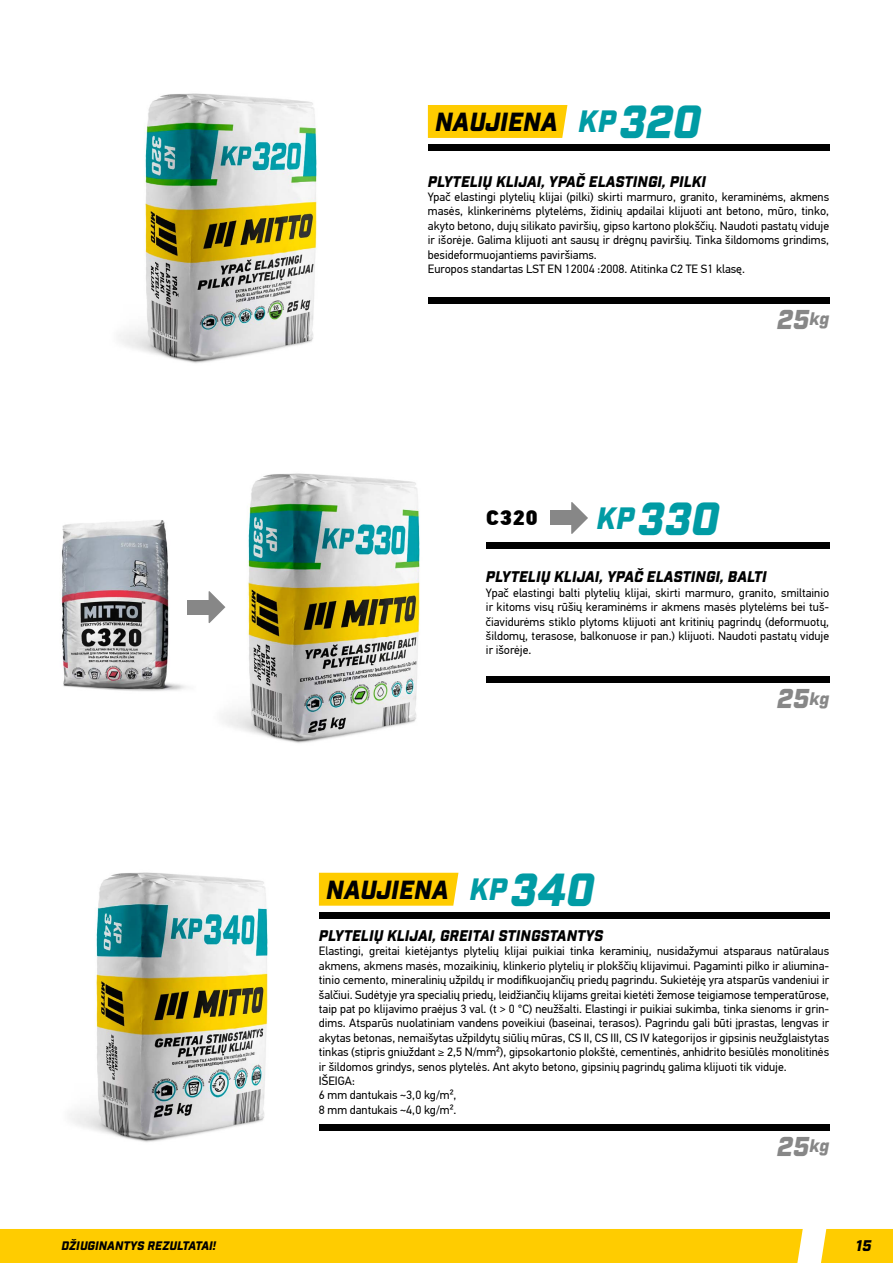
<style>
.page{position:relative;width:893px;height:1263px;background:#fff}
.page>*{position:absolute;margin:0;border:0;box-sizing:border-box;transform-origin:0 0}
.t1{font:italic 900 45px "Industry";color:#009ba4}
.t2{font:italic 900 26.55px "Industry";color:#878787}
.t3{font:italic 900 25.5px "Industry";color:#000}
.t4{font:900 21px "PF Din Text Pro";color:#000}
.t5{font:italic 900 15px "Industry";color:#000}
.t6{font:12px/14.4px "PF Din Text Pro";color:#000}
.t7{font:italic 900 12px "Industry";color:#000}
.s1{font-size:30px}
.s2{font-size:17.7px}
</style>
<div class="page">
<div style="left:0;top:1229px;width:803px;height:34px;background:#fc0"></div>
<div style="left:821px;top:1229px;width:72px;height:34px;background:#fc0"></div>
<img style="left:118px;top:93px;width:199px;height:270px">
<img style="left:222px;top:473px;width:279px;height:270px">
<img style="left:69px;top:872px;width:280px;height:270px">
<img style="left:61px;top:520px;width:148px;height:171px">
<div style="left:187px;top:600px;width:24px;height:15px;background:#878787"></div>
<svg style="left:209px;top:591px;width:16px;height:32px"></svg>
<div style="left:550px;top:510px;width:23px;height:15px;background:#878787"></div>
<svg style="left:571px;top:502px;width:17px;height:32px"></svg>
<div style="left:428px;top:144px;width:401px;height:7px;background:#000"></div>
<div style="left:486px;top:542px;width:343px;height:6px;background:#000"></div>
<div style="left:319px;top:912px;width:510px;height:6px;background:#000"></div>
<div style="left:428px;top:297px;width:401px;height:6px;background:#000"></div>
<div style="left:486px;top:676px;width:343px;height:7px;background:#000"></div>
<div style="left:319px;top:1124px;width:510px;height:7px;background:#000"></div>
<div style="left:428px;top:105px;width:139px;height:33px;background:#fc0"></div>
<div style="left:319px;top:873px;width:139px;height:33px;background:#fc0"></div>
<h3 class="t3" style="left:435px;top:106px;width:124px">NAUJIENA</h3>
<h1 class="t1" style="left:578px;top:94px;width:124px"><span class="s1">KP</span>320</h1>
<p class="t5" style="left:428px;top:172px;width:280px">PLYTELIŲ KLIJAI, YPAČ ELASTINGI, PILKI</p>
<p class="t6" style="left:428px;top:190px;width:403px">Ypač elastingi plytelių klijai (pilki) skirti marmuro, granito, keraminėms, akmens masės, klinkerinėms plytelėms, židinių apdailai klijuoti ant betono, mūro, tinko, akyto betono, dujų silikato paviršių, gipso kartono plokščių. Naudoti pastatų viduje ir išorėje. Galima klijuoti ant sausų ir drėgnų paviršių. Tinka šildomoms grindims, besideformuojantiems paviršiams.<br>Europos standartas LST EN 12004 :2008. Atitinka C2 TE S1 klasę.</p>
<h2 class="t2" style="left:777px;top:303px;width:54px">25<span class="s2">kg</span></h2>
<h3 class="t4" style="left:486px;top:505px;width:53px">C320</h3>
<h1 class="t1" style="left:597px;top:492px;width:124px"><span class="s1">KP</span>330</h1>
<p class="t5" style="left:486px;top:568px;width:282px">PLYTELIŲ KLIJAI, YPAČ ELASTINGI, BALTI</p>
<p class="t6" style="left:486px;top:585px;width:345px;text-align:justify">Ypač elastingi balti plytelių klijai, skirti marmuro, granito, smiltainio ir kitoms visų rūšių keraminėms ir akmens masės plytelėms bei tuš&shy;čiavidurėms stiklo plytoms klijuoti ant kritinių pagrindų (deformuotų, šildomų, terasose, balkonuose ir pan.) klijuoti. Naudoti pastatų viduje ir išorėje.</p>
<h3 class="t3" style="left:326px;top:874px;width:124px">NAUJIENA</h3>
<h1 class="t1" style="left:469px;top:862px;width:126px"><span class="s1">KP</span>340</h1>
<h2 class="t2" style="left:777px;top:682px;width:54px">25<span class="s2">kg</span></h2>
<p class="t5" style="left:319px;top:926px;width:286px">PLYTELIŲ KLIJAI, GREITAI STINGSTANTYS</p>
<p class="t6" style="left:319px;top:944px;width:512px">Elastingi, greitai kietėjantys plytelių klijai puikiai tinka keraminių, nusidažymui atsparaus natūralaus akmens, akmens masės, mozaikinių, klinkerio plytelių ir plokščių klijavimui. Pagaminti pilko ir aliumina&shy;tinio cemento, mineralinių užpildų ir modifikuojančių priedų pagrindu. Sukietėję yra atsparūs vandeniui ir šalčiui. Sudėtyje yra specialių priedų, leidžiančių klijams greitai kietėti žemose teigiamose temperatūrose, taip pat po klijavimo praėjus 3 val. (t &gt; 0 °C) neužšalti. Elastingi ir puikiai sukimba, tinka sienoms ir grin&shy;dims. Atsparūs nuolatiniam vandens poveikiui (baseinai, terasos). Pagrindu gali būti įprastas, lengvas ir akytas betonas, nemaišytas užpildytų siūlių mūras, CS II, CS III, CS IV kategorijos ir gipsinis neužglaistytas tinkas (stipris gniuždant ≥ 2,5 N/mm²), gipsokartonio plokštė, cementinės, anhidrito besiūlės monolitinės ir šildomos grindys, senos plytelės. Ant akyto betono, gipsinių pagrindų galima klijuoti tik viduje.<br>IŠEIGA:<br>6 mm dantukais ~3,0 kg/m²,<br>8 mm dantukais ~4,0 kg/m².</p>
<h2 class="t2" style="left:777px;top:1130px;width:54px">25<span class="s2">kg</span></h2>
<p class="t7" style="left:62px;top:1238px;width:156px">DŽIUGINANTYS REZULTATAI!</p>
<p class="t5" style="left:856px;top:1236px;width:17px">15</p>
</div>
